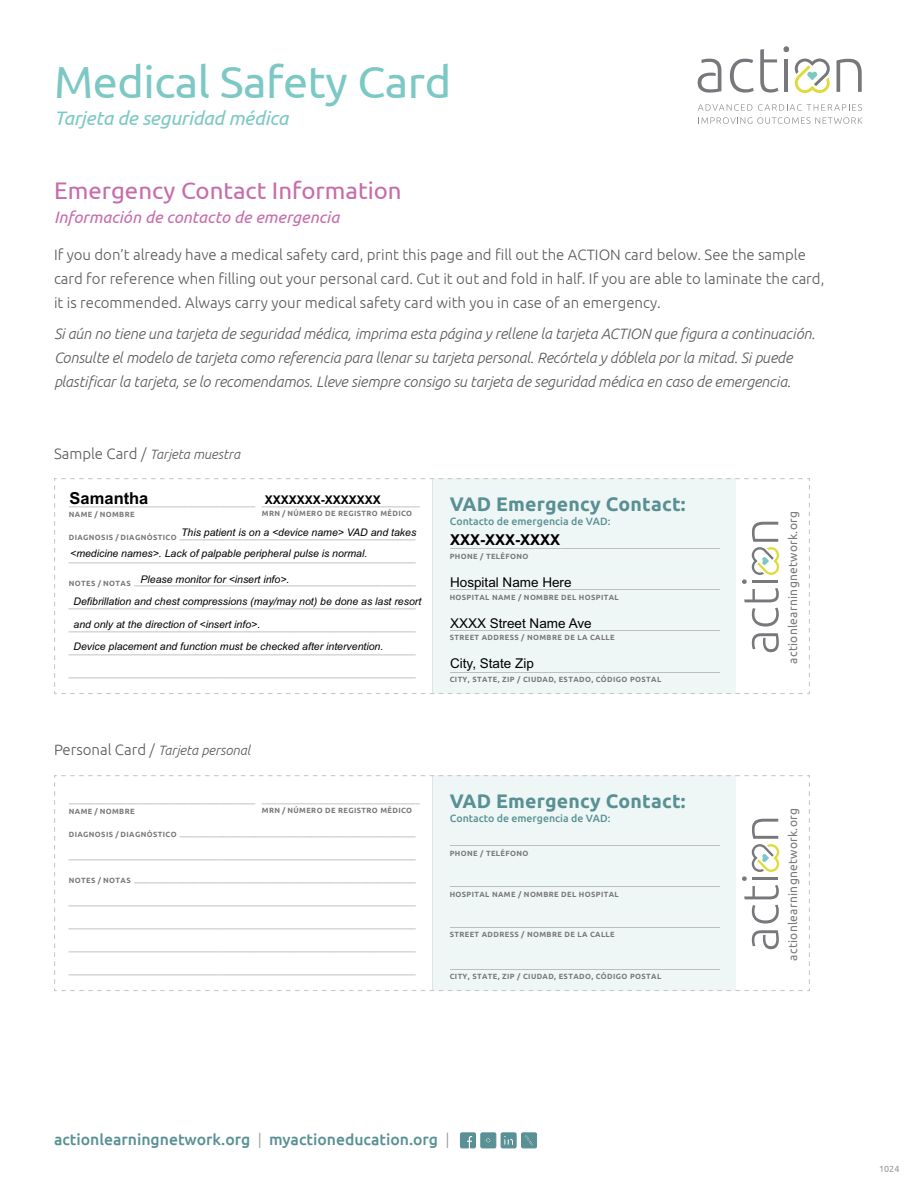
<style>
.page{position:relative;width:918px;height:1188px;background:#fff}
.page>*{position:absolute;margin:0;border:0;box-sizing:border-box;transform-origin:0 0}
.t1{font:45px "Ubuntu";letter-spacing:-.01em;color:#7cc8c5}
.t2{font:24px "Ubuntu";color:#c76bab}
.t3{font:700 19.5px "Ubuntu";letter-spacing:.01em;color:#589094}
.t4{font:italic 19.5px "Ubuntu";letter-spacing:-.01em;color:#7cc8c5}
.t5{font:italic 16.5px "Ubuntu";color:#c76bab}
.t6{font:700 16.5px "Arial";color:#000}
.t7{font:500 15.75px "Ubuntu";color:#589094}
.t8{font:italic 300 15px/24px "Ubuntu";letter-spacing:-.01em;color:#58595b}
.t9{font:300 15px/24px "Ubuntu";color:#58595b}
.t10{font:700 15px "Arial";color:#000}
.t11{font:italic 300 13.5px "Ubuntu";color:#58595b}
.t12{font:13.5px "Arial";color:#000}
.t13{font:700 12.15px "Arial";color:#c7c8ca;scale:.8 1}
.t14{font:700 12px/22.8px "Arial";color:#c7c8ca;text-align:justify}
.t15{font:700 12px "Arial";color:#c7c8ca;scale:.66 1}
.t16{font:700 12px "Arial";color:#c7c8ca;scale:.93 1}
.t17{font:12px "Ubuntu";letter-spacing:.025em;color:#77787b}
.t18{font:700 12px "Arial";color:#000}
.t19{font:italic 10.5px/22.5px "Arial";color:#000}
.t20{font:500 10.5px "Ubuntu";color:#589094}
.t21{font:9px "Ubuntu";color:#939598}
.t22{font:700 7.5px "Ubuntu";letter-spacing:.05em;color:#77787b}
.s1{font-style:normal;font-size:15px}
.s2{font-weight:300;color:#939598}
</style>
<div class="page">
<svg style="left:698px;top:104px;width:54px;height:7px"></svg>
<svg style="left:758px;top:104px;width:104px;height:7px"></svg>
<svg style="left:701px;top:117px;width:161px;height:7px"></svg>
<svg style="left:730px;top:59px;width:24px;height:34px"></svg>
<svg style="left:760px;top:49px;width:18px;height:44px"></svg>
<hr style="left:785px;top:59px;width:3px;height:33px;background:#77787b">
<svg style="left:784px;top:46px;width:5px;height:6px"></svg>
<svg style="left:837px;top:59px;width:25px;height:33px"></svg>
<svg style="left:698px;top:59px;width:23px;height:34px"></svg>
<svg style="left:795px;top:59px;width:35px;height:34px"></svg>
<svg style="left:460px;top:1133px;width:15px;height:15px"></svg>
<svg style="left:522px;top:1133px;width:15px;height:15px"></svg>
<svg style="left:481px;top:1133px;width:35px;height:15px"></svg>
<svg style="left:54px;top:478px;width:756px;height:216px"></svg>
<svg style="left:809px;top:485px;width:1px;height:201px"></svg>
<svg style="left:54px;top:775px;width:756px;height:216px"></svg>
<hr style="left:432px;top:480px;width:1px;height:213px;background:#e1e2e3">
<hr style="left:433px;top:480px;width:1px;height:213px;background:#e1e2e3">
<svg style="left:61px;top:693px;width:742px;height:1px"></svg>
<hr style="left:432px;top:776px;width:1px;height:214px;background:#e1e2e3">
<hr style="left:433px;top:776px;width:1px;height:214px;background:#e1e2e3">
<svg style="left:61px;top:990px;width:742px;height:1px"></svg>
<svg style="left:61px;top:775px;width:742px;height:2px"></svg>
<h1 class="t1" style="left:54px;top:54px;width:399px">Medical Safety Card</h1>
<h3 class="t4" style="left:54px;top:106px;width:236px">Tarjeta de seguridad médica</h3>
<h2 class="t2" style="left:54px;top:176px;width:349px">Emergency Contact Information</h2>
<h3 class="t5" style="left:54px;top:207px;width:287px">Información de contacto de emergencia</h3>
<p class="t9" style="left:54px;top:243px;width:772px">If you don’t already have a medical safety card, print this page and fill out the ACTION card below. See the sample card for reference when filling out your personal card. Cut it out and fold in half. If you are able to laminate the card, it is recommended. Always carry your medical safety card with you in case of an emergency.</p>
<p class="t8" style="left:54px;top:322px;width:763px">Si aún no tiene una tarjeta de seguridad médica, imprima esta página y rellene la tarjeta ACTION que figura a continuación.<br>Consulte el modelo de tarjeta como referencia para llenar su tarjeta personal. Recórtela y dóblela por la mitad. Si puede plastificar la tarjeta, se lo recomendamos. Lleve siempre consigo su tarjeta de seguridad médica en caso de emergencia.</p>
<p class="t11" style="left:54px;top:446px;width:188px"><span class="s1">Sample Card /</span> Tarjeta muestra</p>
<h3 class="t6" style="left:70px;top:488px;width:80px">Samantha</h3>
<p class="t18" style="left:265px;top:492px;width:118px">XXXXXXX-XXXXXXX</p>
<p class="t19" style="left:70px;top:522px;width:348px;line-height:21px;text-indent:111px">This patient is on a &lt;device name&gt; VAD and takes &lt;medicine names&gt;. Lack of palpable peripheral pulse is normal.</p>
<p class="t19" style="left:74px;top:568px;width:349px;text-indent:67px">Please monitor for &lt;insert info&gt;.<br>Defibrillation and chest compressions (may/may not) be done as last resort and only at the direction of &lt;insert info&gt;.<br>Device placement and function must be checked after intervention.</p>
<p class="t15" style="left:69px;top:493px;width:533px">__________________________________________ __________________________________________</p>
<p class="t22" style="left:262px;top:509px;width:152px">MRN / NÚMERO DE REGISTRO MÉDICO</p>
<p class="t22" style="left:69px;top:510px;width:67px">NAME / NOMBRE</p>
<p class="t16" style="left:69px;top:526px;width:375px"><sub>DIAGNOSIS</sub> <sub>/</sub> <sub>DIAGNÓSTICO</sub> ______________________________________</p>
<p class="t22" style="left:69px;top:579px;width:63px">NOTES / NOTAS</p>
<p class="t14" style="left:69px;top:592px;width:348px">____________________________________________________</p>
<p class="t14" style="left:69px;top:546px;width:348px">____________________________________________________</p>
<p class="t13" style="left:134px;top:572px;width:353px">____________________________________________________</p>
<p class="t14" style="left:69px;top:615px;width:348px">____________________________________________________ ____________________________________________________ ____________________________________________________</p>
<p class="t11" style="left:54px;top:742px;width:198px"><span class="s1">Personal Card /</span> Tarjeta personal</p>
<p class="t15" style="left:69px;top:790px;width:533px">__________________________________________ __________________________________________</p>
<p class="t22" style="left:262px;top:806px;width:152px">MRN / NÚMERO DE REGISTRO MÉDICO</p>
<p class="t22" style="left:69px;top:807px;width:67px">NAME / NOMBRE</p>
<p class="t16" style="left:69px;top:823px;width:375px"><sub>DIAGNOSIS</sub> <sub>/</sub> <sub>DIAGNÓSTICO</sub> ______________________________________</p>
<p class="t22" style="left:69px;top:876px;width:63px">NOTES / NOTAS</p>
<p class="t14" style="left:69px;top:889px;width:348px">____________________________________________________</p>
<p class="t14" style="left:69px;top:843px;width:348px">____________________________________________________</p>
<p class="t13" style="left:134px;top:869px;width:353px">____________________________________________________</p>
<p class="t14" style="left:69px;top:912px;width:348px">____________________________________________________ ____________________________________________________ ____________________________________________________</p>
<h3 class="t3" style="left:450px;top:493px;width:237px">VAD Emergency Contact:</h3>
<p class="t20" style="left:450px;top:514px;width:162px">Contacto de emergencia de VAD:</p>
<p class="t10" style="left:450px;top:530px;width:112px">XXX-XXX-XXXX</p>
<p class="t12" style="left:450px;top:573px;width:123px">Hospital Name Here</p>
<p class="t22" style="left:450px;top:551px;width:80px">PHONE / TELÉFONO</p>
<p class="t22" style="left:450px;top:592px;width:171px">HOSPITAL NAME / NOMBRE DEL HOSPITAL</p>
<p class="t12" style="left:450px;top:614px;width:143px">XXXX Street Name Ave</p>
<p class="t12" style="left:450px;top:655px;width:85px">City, State Zip</p>
<p class="t22" style="left:450px;top:632px;width:167px">STREET ADDRESS / NOMBRE DE LA CALLE</p>
<p class="t22" style="left:450px;top:674px;width:213px">CITY, STATE, ZIP / CIUDAD, ESTADO, CÓDIGO POSTAL</p>
<h3 class="t3" style="left:450px;top:790px;width:237px">VAD Emergency Contact:</h3>
<p class="t20" style="left:450px;top:811px;width:162px">Contacto de emergencia de VAD:</p>
<p class="t22" style="left:450px;top:848px;width:80px">PHONE / TELÉFONO</p>
<p class="t22" style="left:450px;top:889px;width:171px">HOSPITAL NAME / NOMBRE DEL HOSPITAL</p>
<p class="t22" style="left:450px;top:929px;width:167px">STREET ADDRESS / NOMBRE DE LA CALLE</p>
<p class="t22" style="left:450px;top:971px;width:213px">CITY, STATE, ZIP / CIUDAD, ESTADO, CÓDIGO POSTAL</p>
<p class="t17" style="left:785px;top:664px;width:154px;rotate:-90deg">actionlearningnetwork.org</p>
<p class="t17" style="left:785px;top:961px;width:154px;rotate:-90deg">actionlearningnetwork.org</p>
<h3 class="t7" style="left:54px;top:1130px;width:397px">actionlearningnetwork.org <span class="s2">|</span> myactioneducation.org <span class="s2">|</span></h3>
<p class="t21" style="left:879px;top:1163px;width:22px">1024</p>
</div>
